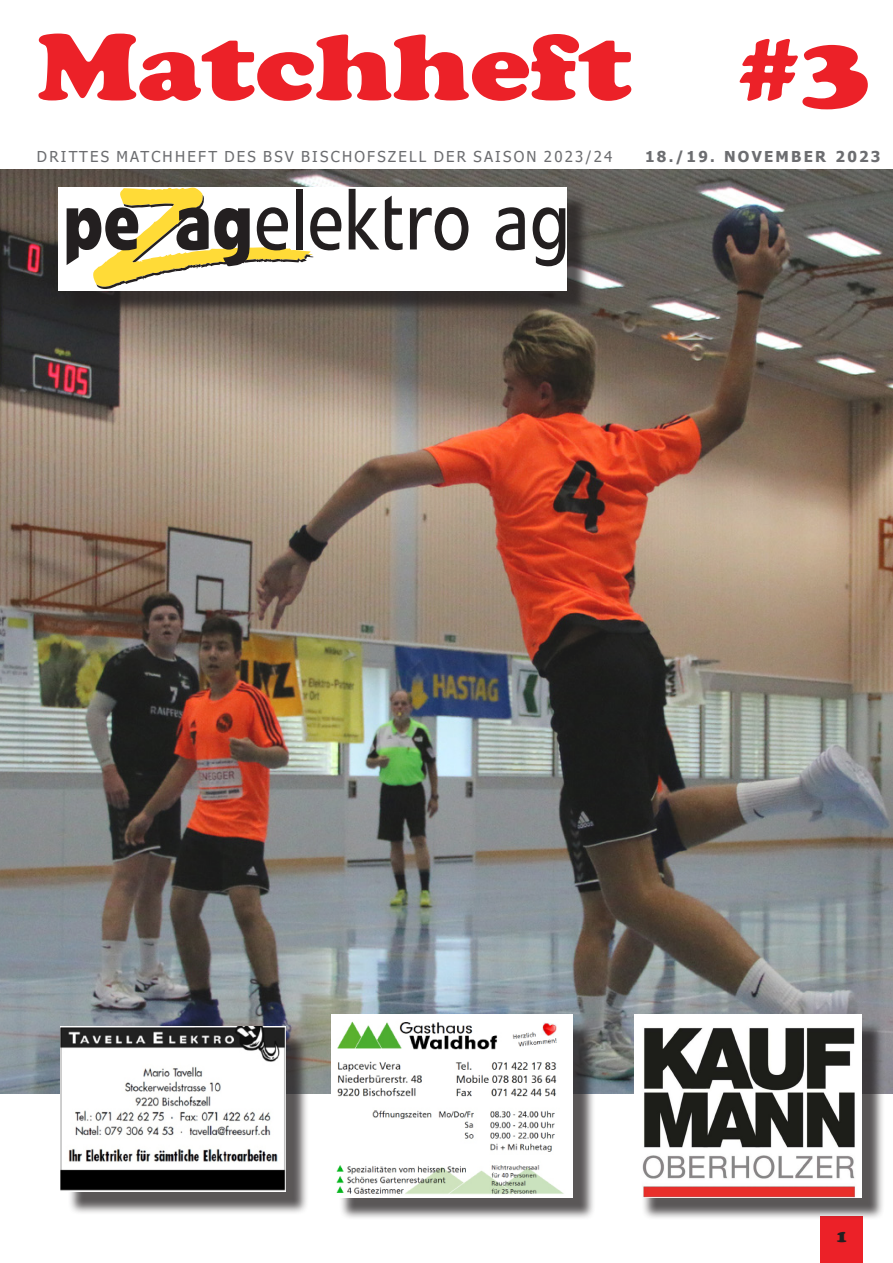
<style>
.page{position:relative;width:893px;height:1263px;background:#fff}
.page>*{position:absolute;margin:0;border:0;box-sizing:border-box;transform-origin:0 0}
.t1{font:900 97.5px "Cooper";color:#ec2128;scale:1.17 1}
.t2{font:900 18px "Cooper";color:#231f20}
.t3{font:15px "Tahoma";letter-spacing:.15em;color:#6c6d70}
.t4{font:700 15px "Tahoma";letter-spacing:.15em;color:#6c6d70}
</style>
<div class="page">
<div style="left:821px;top:1216px;width:42px;height:47px;background:#ec2128"></div>
<img style="left:0;top:169px;width:893px;height:925px">
<div style="left:339px;top:1021px;width:257px;height:200px;background:#231f20;opacity:.75"></div>
<img style="left:332px;top:1014px;width:240px;height:183px">
<div style="left:67px;top:1033px;width:242px;height:182px;background:#231f20;opacity:.75"></div>
<img style="left:61px;top:1026px;width:224px;height:166px">
<div style="left:65px;top:194px;width:524px;height:120px;background:#231f20;opacity:.75"></div>
<div style="left:58px;top:187px;width:508px;height:104px;background:#fff"></div>
<svg style="left:67px;top:187px;width:274px;height:102px"></svg>
<svg style="left:349px;top:189px;width:30px;height:60px"></svg>
<svg style="left:385px;top:196px;width:18px;height:54px"></svg>
<svg style="left:410px;top:207px;width:59px;height:43px"></svg>
<svg style="left:496px;top:207px;width:29px;height:43px"></svg>
<svg style="left:533px;top:207px;width:32px;height:59px"></svg>
<div style="left:641px;top:1021px;width:243px;height:200px;background:#231f20;opacity:.75"></div>
<img style="left:635px;top:1014px;width:226px;height:183px">
<p class="t1" style="left:37px;top:10px;width:714px">Matchheft #3</p>
<p class="t3" style="left:37px;top:146px;width:577px">DRITTES MATCHHEFT DES BSV BISCHOFSZELL DER SAISON 2023/24</p>
<p class="t4" style="left:645px;top:146px;width:237px">18./19. NOVEMBER 2023</p>
<p class="t2" style="left:836px;top:1225px;width:12px">1</p>
</div>
